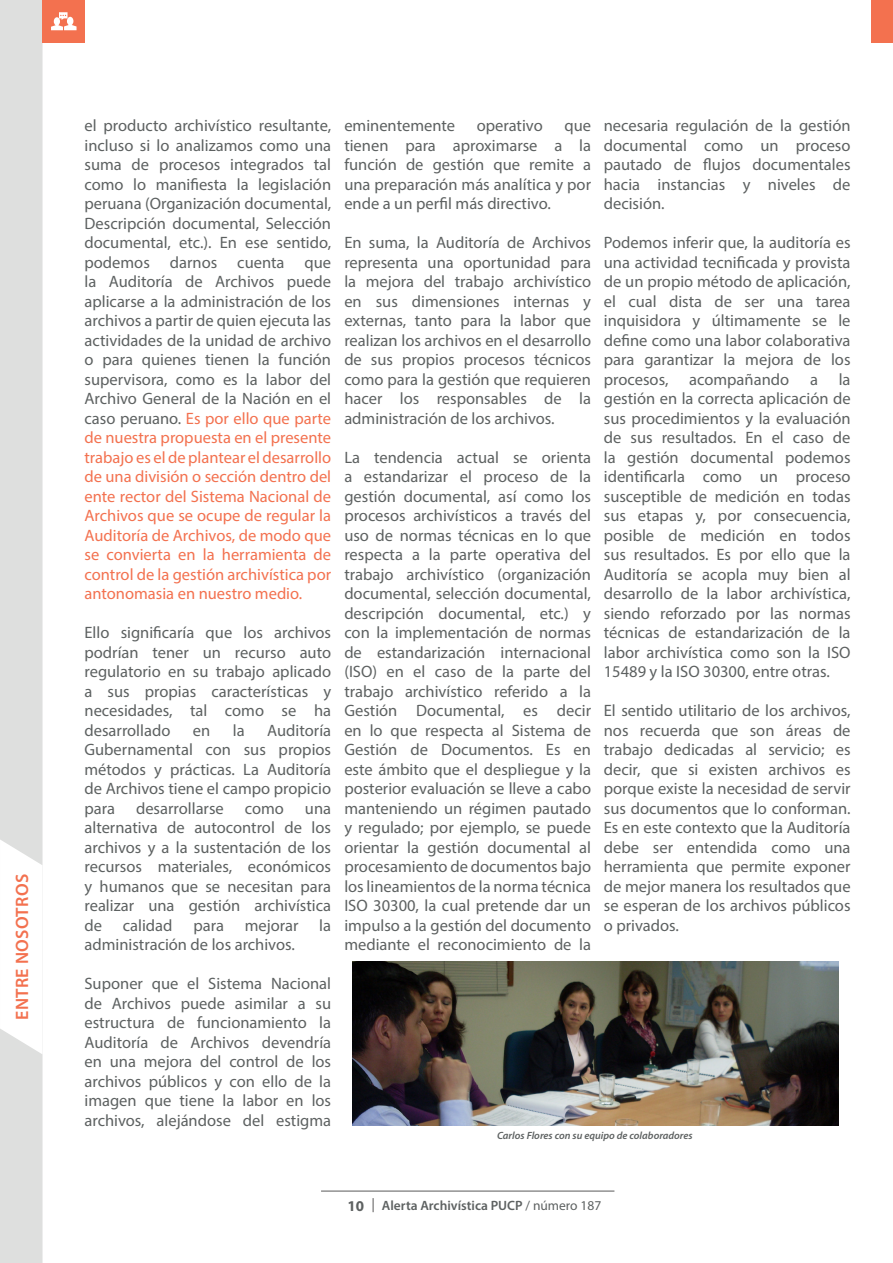
<style>
.page{position:relative;width:893px;height:1263px;background:#fff}
.page>*{position:absolute;margin:0;border:0;box-sizing:border-box;transform-origin:0 0}
.t1{font:600 18px "Myriad Pro";letter-spacing:.02em;color:#f3714f}
.t2{font:16.5px/19.5px "Myriad Pro";color:#5d6161;text-align:justify}
.t3{font:600 13.5px "Myriad Pro";color:#5d6161}
.t4{font:italic 600 10.5px "Myriad Pro";color:#5d6161}
.s1{color:#f3714f}
.s2{font-weight:700;font-size:15px}
.s3{font-weight:400}
</style>
<div class="page">
<hr style="left:321px;top:1191px;width:293px;height:1px;background:#5a5959">
<svg style="left:373px;top:1198px;width:1px;height:14px"></svg>
<div style="left:0;top:0;width:43px;height:1263px;background:#dedfde"></div>
<svg style="left:0;top:839px;width:43px;height:215px"></svg>
<div style="left:43px;top:0;width:42px;height:43px;background:#f3714f"></div>
<svg style="left:51px;top:12px;width:26px;height:18px"></svg>
<div style="left:872px;top:0;width:21px;height:43px;background:#f3714f"></div>
<img style="left:352px;top:961px;width:486px;height:165px">
<p class="t1" style="left:11px;top:1020px;width:148px;rotate:-90deg">ENTRE NOSOTROS</p>
<p class="t2" style="left:85px;top:115px;width:248px">el producto archivístico resultante, incluso si lo analizamos como una suma de procesos integrados tal como lo manifiesta la legislación peruana (Organización documental, Descripción documental, Selección documental, etc.). En ese sentido, podemos darnos cuenta que la Auditoría de Archivos puede aplicarse a la administración de los archivos a partir de quien ejecuta las actividades de la unidad de archivo o para quienes tienen la función supervisora, como es la labor del Archivo General de la Nación en el caso peruano. <span class="s1">Es por ello que parte de nuestra propuesta en el presente trabajo es el de plantear el desarrollo de una división o sección dentro del ente rector del Sistema Nacional de Archivos que se ocupe de regular la Auditoría de Archivos, de modo que se convierta en la herramienta de control de la gestión archivística por antonomasia en nuestro medio.</span></p>
<p class="t2" style="left:85px;top:623px;width:248px">Ello significaría que los archivos podrían tener un recurso auto regulatorio en su trabajo aplicado a sus propias características y necesidades, tal como se ha desarrollado</p>
<p class="t2" style="left:85px;top:720px;width:248px;text-indent:183px">Auditoría Gubernamental con sus propios métodos y prácticas. La Auditoría de Archivos tiene el campo propicio para</p>
<p class="t2" style="left:193px;top:720px;width:19px">en</p>
<p class="t2" style="left:233px;top:720px;width:13px">la</p>
<p class="t2" style="left:136px;top:798px;width:89px">desarrollarse</p>
<p class="t2" style="left:245px;top:798px;width:41px">como</p>
<p class="t2" style="left:85px;top:798px;width:248px;text-indent:220px">una alternativa de autocontrol de los archivos y a la sustentación de los recursos materiales, económicos y humanos que se necesitan para realizar una gestión archivística de</p>
<p class="t2" style="left:123px;top:915px;width:51px">calidad</p>
<p class="t2" style="left:193px;top:915px;width:32px">para</p>
<p class="t2" style="left:245px;top:915px;width:55px">mejorar</p>
<p class="t2" style="left:319px;top:915px;width:13px">la</p>
<p class="t2" style="left:85px;top:935px;width:212px">administración de los archivos.</p>
<p class="t2" style="left:85px;top:974px;width:248px">Suponer que el Sistema Nacional de Archivos puede asimilar a su estructura de funcionamiento la Auditoría de Archivos devendría en una mejora del control de los archivos públicos y con ello de la imagen que tiene la labor en los archivos, alejándose del estigma</p>
<p class="t2" style="left:344px;top:116px;width:112px">eminentemente</p>
<p class="t2" style="left:477px;top:116px;width:68px">operativo</p>
<p class="t2" style="left:344px;top:116px;width:248px;text-indent:220px">que tienen para aproximarse a la función de gestión que remite a una preparación más analítica y por ende a un perfil más directivo.</p>
<p class="t2" style="left:344px;top:233px;width:248px">En suma, la Auditoría de Archivos representa una oportunidad para la mejora del trabajo archivístico en sus dimensiones internas y externas, tanto para la labor que realizan los archivos en el desarrollo de sus propios procesos técnicos como para la gestión que requieren hacer los responsables de la administración de los archivos.</p>
<p class="t2" style="left:344px;top:447px;width:248px">La tendencia actual se orienta a estandarizar el proceso de la gestión documental, así como los procesos archivísticos a través del uso de normas técnicas en lo que respecta a la parte operativa del trabajo archivístico (organización documental, selección documental, descripción documental, etc.) y con la implementación de normas de estandarización internacional (ISO) en el caso de la parte del trabajo archivístico referido a la Gestión Documental, es decir en lo que respecta al Sistema de Gestión de Documentos. Es en este ámbito que el despliegue y la posterior evaluación se lleve a cabo manteniendo un régimen pautado y regulado; por ejemplo, se puede orientar la gestión documental al procesamiento de documentos bajo los lineamientos de la norma técnica ISO 30300, la cual pretende dar un impulso a la gestión del documento mediante el reconocimiento de la</p>
<p class="t2" style="left:604px;top:115px;width:248px">necesaria regulación de la gestión documental como un proceso pautado de flujos documentales hacia instancias y niveles de decisión.</p>
<p class="t2" style="left:604px;top:232px;width:248px">Podemos inferir que, la auditoría es una actividad tecnificada y provista de un propio método de aplicación, el cual dista de ser una tarea inquisidora y últimamente se le define como una labor colaborativa para garantizar la mejora de los procesos,</p>
<p class="t2" style="left:604px;top:369px;width:248px;text-indent:235px">la gestión en la correcta aplicación de sus procedimientos y la evaluación de sus resultados. En el caso de la gestión documental podemos identificarla como un proceso susceptible de medición en todas sus etapas y, por consecuencia, posible de medición en todos sus resultados. Es por ello que la Auditoría se acopla muy bien al desarrollo de la labor archivística, siendo reforzado por las normas técnicas de estandarización de la labor archivística como son la ISO 15489 y la ISO 30300, entre otras.</p>
<p class="t2" style="left:604px;top:701px;width:248px">El sentido utilitario de los archivos, nos recuerda que son áreas de trabajo dedicadas al servicio; es decir, que si existen archivos es porque existe la necesidad de servir sus documentos que lo conforman.<br>Es en este contexto que la Auditoría debe ser entendida como una herramienta que permite exponer de mejor manera los resultados que se esperan de los archivos públicos o privados.</p>
<p class="t2" style="left:689px;top:369px;width:102px">acompañando</p>
<p class="t2" style="left:810px;top:369px;width:9px">a</p>
<p class="t4" style="left:497px;top:1128px;width:197px">Carlos Flores con su equipo de colaboradores</p>
<p class="t3" style="left:348px;top:1197px;width:255px"><span class="s2">10</span> Alerta Archivística PUCP <span class="s3">/ número 187</span></p>
</div>
